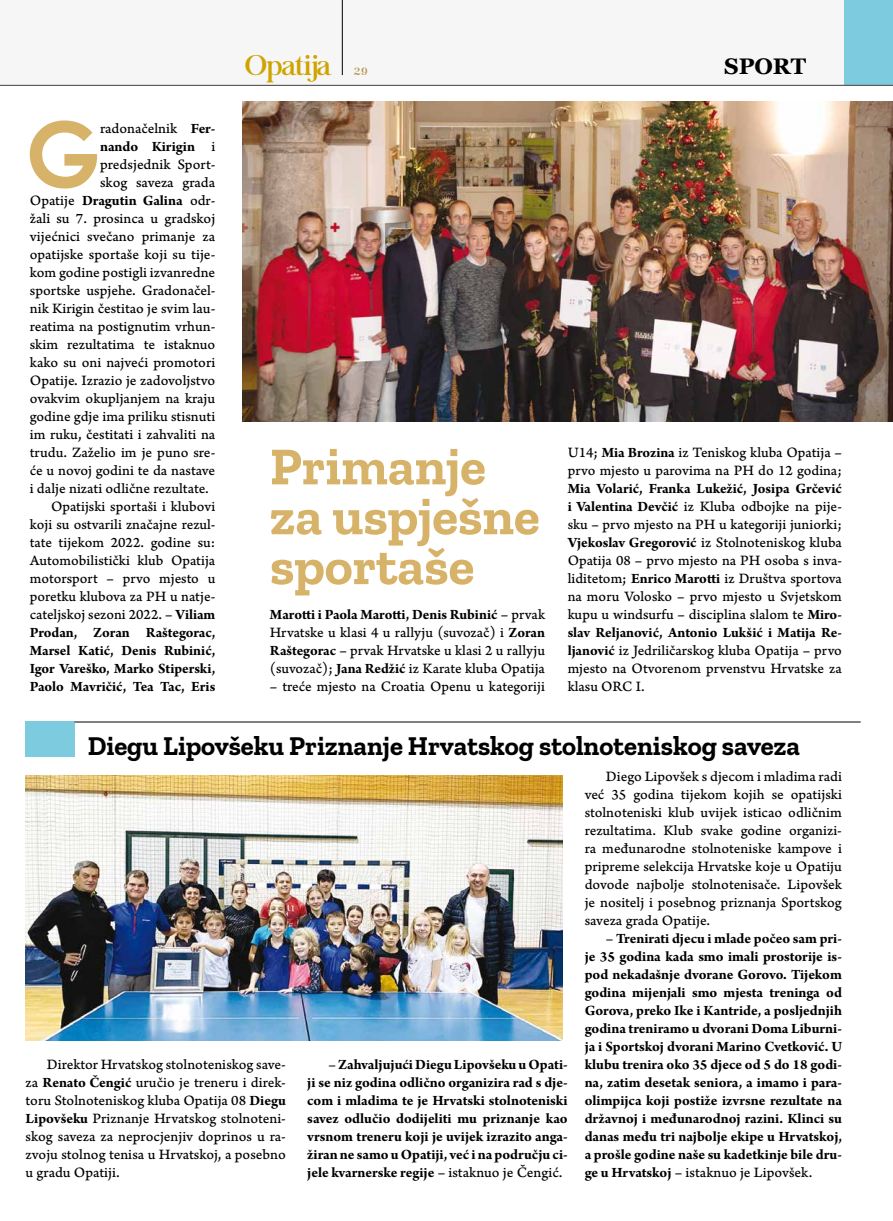
<style>
.page{position:relative;width:893px;height:1221px;background:#fff}
.page>*{position:absolute;margin:0;border:0;box-sizing:border-box;transform-origin:0 0}
.t1{font:700 90.15px "Century Gothic";color:#d7b369}
.t2{font:700 53.25px/49.8px "Zilla Slab";color:#d7b369}
.t3{font:27.9px "Chapaza";letter-spacing:-.025em;color:#d0a400}
.t4{font:700 27px "Zilla Slab";color:#000}
.t5{font:700 22.5px "Georgia";color:#000}
.t6{font:15px/18px "Arno Pro Caption";color:#000;text-align:justify}
.t7{font:700 15px/18px "Arno Pro";letter-spacing:-.005em;color:#000;text-align:justify}
.t8{font:12px "Chapaza";color:#b69548}
.s1{font-family:"Arno Pro";font-weight:700}
.s2{font-family:"Arno Pro Caption";font-weight:400}
</style>
<div class="page">
<div style="left:0;top:0;width:844px;height:85px;background:#f6f6f6"></div>
<div style="left:844px;top:0;width:49px;height:85px;background:#7dcbde"></div>
<hr style="left:0;top:85px;width:893px;height:1px;background:#413f3c">
<hr style="left:342px;top:0;width:1px;height:75px;background:#000">
<img style="left:242px;top:102px;width:651px;height:319px">
<div style="left:25px;top:721px;width:50px;height:36px;background:#7dcbde"></div>
<hr style="left:75px;top:721px;width:786px;height:1px;background:#000">
<img style="left:26px;top:775px;width:536px;height:265px">
<h1 class="t1" style="left:25px;top:86px;width:77px">G</h1>
<p class="t6" style="left:100px;top:120px;width:117px">radonačelnik <span class="s1">Fer-</span></p>
<p class="t7" style="left:100px;top:138px;width:117px">nando Kirigin <span class="s2">i</span></p>
<p class="t6" style="left:100px;top:156px;width:117px">predsjednik Sport&shy;skog saveza grada</p>
<p class="t7" style="left:30px;top:192px;width:187px"><span class="s2">Opatije</span> Dragutin Galina <span class="s2">odr-</span></p>
<p class="t6" style="left:30px;top:210px;width:187px">žali su 7. prosinca u gradskoj</p>
<p class="t6" style="left:30px;top:228px;width:187px">vijećnici svečano primanje za</p>
<p class="t6" style="left:30px;top:246px;width:187px">opatijske sportaše koji su tije-</p>
<p class="t6" style="left:30px;top:264px;width:187px">kom godine postigli izvanredne</p>
<p class="t6" style="left:30px;top:282px;width:187px">sportske uspjehe. Gradonačel-</p>
<p class="t6" style="left:30px;top:300px;width:187px">nik Kirigin čestitao je svim lau-</p>
<p class="t6" style="left:30px;top:318px;width:187px">reatima na postignutim vrhun-</p>
<p class="t6" style="left:30px;top:336px;width:187px">skim rezultatima te istaknuo</p>
<p class="t6" style="left:30px;top:354px;width:187px">kako su oni najveći promotori</p>
<p class="t6" style="left:30px;top:372px;width:187px">Opatije. Izrazio je zadovoljstvo</p>
<p class="t6" style="left:30px;top:390px;width:187px">ovakvim okupljanjem na kraju</p>
<p class="t6" style="left:30px;top:408px;width:187px">godine gdje ima priliku stisnuti</p>
<p class="t6" style="left:30px;top:426px;width:187px">im ruku, čestitati i zahvaliti na</p>
<p class="t6" style="left:30px;top:444px;width:187px">trudu. Zaželio im je puno sre-</p>
<p class="t6" style="left:30px;top:462px;width:187px">će u novoj godini te da nastave</p>
<p class="t6" style="left:30px;top:480px;width:180px">i dalje nizati odlične rezultate.</p>
<p class="t6" style="left:51px;top:498px;width:166px">Opatijski sportaši i klubovi</p>
<p class="t6" style="left:30px;top:516px;width:187px">koji su ostvarili značajne rezul-</p>
<p class="t6" style="left:30px;top:534px;width:187px">tate tijekom 2022. godine su:</p>
<p class="t6" style="left:30px;top:552px;width:187px">Automobilistički klub Opatija</p>
<p class="t6" style="left:30px;top:570px;width:187px">motorsport – prvo mjesto u</p>
<p class="t6" style="left:30px;top:588px;width:187px">poretku klubova za PH u natje-</p>
<p class="t6" style="left:30px;top:606px;width:187px">cateljskoj sezoni 2022. – <span class="s1">Viliam</span></p>
<p class="t7" style="left:30px;top:624px;width:187px">Prodan, Zoran Raštegorac, Marsel Katić, Denis Rubinić, Igor Vareško, Marko Stiperski, Paolo Mavričić, Tea Tac, Eris</p>
<h3 class="t3" style="left:245px;top:49px;width:88px">Opatija</h3>
<p class="t8" style="left:354px;top:64px;width:15px">29</p>
<h3 class="t5" style="left:724px;top:51px;width:84px">SPORT</h3>
<h2 class="t2" style="left:270px;top:442px;width:271px">Primanje za uspješne sportaše</h2>
<p class="t7" style="left:270px;top:606px;width:277px">Marotti i Paola Marotti, Denis Rubinić <span class="s2">– prvak</span></p>
<p class="t6" style="left:270px;top:624px;width:277px">Hrvatske u klasi 4 u rallyju (suvozač) i <span class="s1">Zoran Raštegorac</span> – prvak Hrvatske u klasi 2 u rallyju (suvozač); <span class="s1">Jana Redžić</span> iz Karate kluba Opatija</p>
<p class="t6" style="left:270px;top:678px;width:276px">– treće mjesto na Croatia Openu u kategoriji</p>
<p class="t6" style="left:568px;top:444px;width:276px">U14; <span class="s1">Mia Brozina</span> iz Teniskog kluba Opatija – prvo mjesto u parovima na PH do 12 godina;</p>
<p class="t7" style="left:568px;top:480px;width:276px">Mia Volarić, Franka Lukežić, Josipa Grčević</p>
<p class="t6" style="left:568px;top:498px;width:276px"><span class="s1">i Valentina Devčić</span> iz Kluba odbojke na pije&shy;sku – prvo mjesto na PH u kategoriji juniorki; <span class="s1">Vjekoslav Gregorović</span> iz Stolnoteniskog kluba Opatija 08 – prvo mjesto na PH osoba s inva&shy;liditetom; <span class="s1">Enrico Marotti</span> iz Društva sportova na moru Volosko – prvo mjesto u Svjetskom kupu u windsurfu – disciplina slalom te <span class="s1">Miro-</span></p>
<p class="t7" style="left:568px;top:624px;width:276px">slav Reljanović, Antonio Lukšić i Matija Re-</p>
<p class="t6" style="left:568px;top:642px;width:276px"><span class="s1">ljanović</span> iz Jedriličarskog kluba Opatija – prvo mjesto na Otvorenom prvenstvu Hrvatske za klasu ORC I.</p>
<h3 class="t4" style="left:88px;top:730px;width:714px">Diegu Lipovšeku Priznanje Hrvatskog stolnoteniskog saveza</h3>
<p class="t6" style="left:26px;top:1056px;width:262px;text-indent:21px">Direktor Hrvatskog stolnoteniskog save&shy;za <span class="s1">Renato Čengić</span> uručio je treneru i direk&shy;toru Stolnoteniskog kluba Opatija 08 <span class="s1">Diegu Lipovšeku</span> Priznanje Hrvatskog stolnoteni&shy;skog saveza za neprocjenjiv doprinos u ra&shy;zvoju stolnog tenisa u Hrvatskoj, a posebno u gradu Opatiji.</p>
<p class="t7" style="left:307px;top:1056px;width:262px;text-indent:21px">– Zahvaljujući Diegu Lipovšeku u Opati&shy;ji se niz godina odlično organizira rad s dje&shy;com i mladima te je Hrvatski stolnoteniski savez odlučio dodijeliti mu priznanje kao vrsnom treneru koji je uvijek izrazito anga&shy;žiran ne samo u Opatiji, već i na području ci&shy;jele kvarnerske regije <span class="s2">– istaknuo je Čengić.</span></p>
<p class="t6" style="left:585px;top:768px;width:259px;text-indent:21px">Diego Lipovšek s djecom i mladima radi već 35 godina tijekom kojih se opatijski stolnoteniski klub uvijek isticao odličnim rezultatima. Klub svake godine organizi&shy;ra međunarodne stolnoteniske kampove i pripreme selekcija Hrvatske koje u Opatiju dovode najbolje stolnotenisače. Lipovšek je nositelj i posebnog priznanja Sportskog saveza grada Opatije.</p>
<p class="t7" style="left:585px;top:930px;width:259px;text-indent:21px">– Trenirati djecu i mlade počeo sam pri&shy;je 35 godina kada smo imali prostorije is&shy;pod nekadašnje dvorane Gorovo. Tijekom godina mijenjali smo mjesta treninga od Gorova, preko Ike i Kantride, a posljednjih godina treniramo u dvorani Doma Liburni&shy;ja i Sportskoj dvorani Marino Cvetković. U klubu trenira oko 35 djece od 5 do 18 godi&shy;na, zatim desetak seniora, a imamo i para&shy;olimpijca koji postiže izvrsne rezultate na državnoj i međunarodnoj razini. Klinci su danas među tri najbolje ekipe u Hrvatskoj, a prošle godine naše su kadetkinje bile dru-</p>
<p class="t6" style="left:585px;top:1164px;width:229px"><span class="s1">ge u Hrvatskoj</span> – istaknuo je Lipovšek.</p>
</div>
